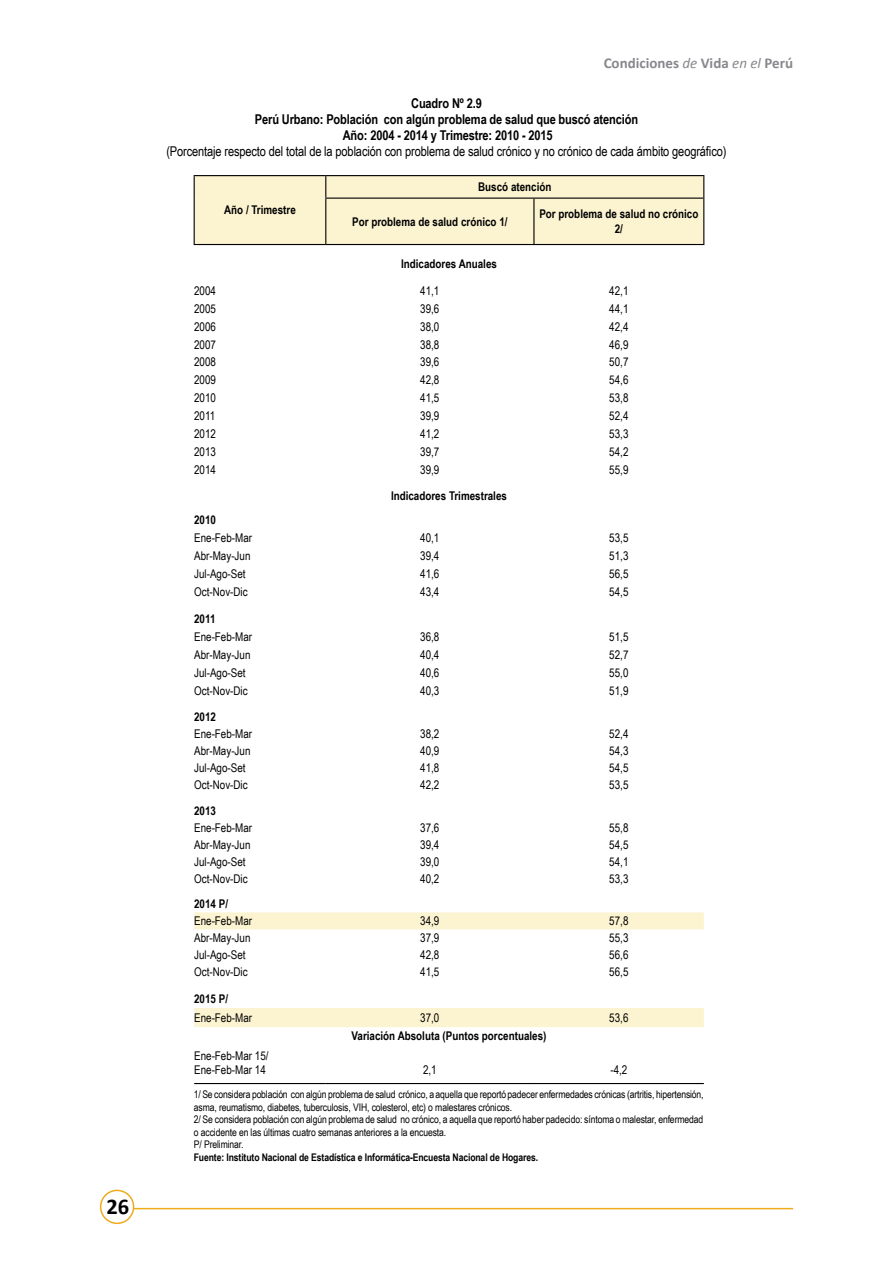
<style>
.page{position:relative;width:893px;height:1263px;background:#fff}
.page>*{position:absolute;margin:0;border:0;box-sizing:border-box;transform-origin:0 0}
.t1{font:700 22.5px "Calibri";color:#000}
.t2{font:700 15px "Calibri";color:#89878c}
.t3{font:700 13.5px/16.2px "Arial Narrow";letter-spacing:-.01em;color:#000;text-align:center}
.t4{font:13.5px "Arial Narrow";letter-spacing:-.01em;color:#000}
.t5{font:12px/14.4px "Arial Narrow";color:#000}
.t6{font:700 12px/14.4px "Arial Narrow";color:#000;text-align:center}
.t7{font:10.5px/12.6px "Arial Narrow";letter-spacing:-.01em;color:#000}
.t8{font:700 10.5px "Arial Narrow";letter-spacing:-.01em;color:#000}
.s1{font-weight:400;font-style:italic}
</style>
<div class="page">
<hr style="left:100px;top:1208px;width:693px;height:1px;background:#eeab1c">
<div style="left:101px;top:1190px;width:33px;height:33px;background:#fff;border-radius:50%"></div>
<div style="left:100px;top:1190px;width:34px;height:34px;border:2px solid #eeab1c;border-radius:50%"></div>
<svg style="left:194px;top:912px;width:510px;height:115px"></svg>
<hr style="left:194px;top:1083px;width:132px;height:1px;background:#000">
<hr style="left:326px;top:1083px;width:208px;height:1px;background:#000">
<hr style="left:534px;top:1083px;width:170px;height:1px;background:#000">
<hr style="left:194px;top:175px;width:132px;height:1px;background:#000">
<hr style="left:194px;top:244px;width:132px;height:1px;background:#000">
<hr style="left:326px;top:175px;width:208px;height:1px;background:#000">
<hr style="left:534px;top:175px;width:170px;height:1px;background:#000">
<div style="left:194px;top:176px;width:510px;height:68px;background:#fcf4d1"></div>
<hr style="left:703px;top:198px;width:1px;height:46px;background:#000">
<hr style="left:326px;top:244px;width:208px;height:1px;background:#000">
<hr style="left:534px;top:244px;width:170px;height:1px;background:#000">
<h1 class="t1" style="left:106px;top:1192px;width:24px">26</h1>
<p class="t2" style="left:604px;top:53px;width:191px">Condiciones <span class="s1">de</span> Vida <span class="s1">en el</span> Perú</p>
<p class="t3" style="left:255px;top:94px;width:385px">Cuadro Nº 2.9<br>Perú Urbano: Población con algún problema de salud que buscó atención<br>Año: 2004 - 2014 y Trimestre: 2010 - 2015</p>
<p class="t4" style="left:166px;top:142px;width:561px">(Porcentaje respecto del total de la población con problema de salud crónico y no crónico de cada ámbito geográfico)</p>
<p class="t6" style="left:224px;top:202px;width:73px">Año / Trimestre</p>
<p class="t6" style="left:478px;top:179px;width:75px">Buscó atención</p>
<p class="t6" style="left:352px;top:214px;width:157px">Por problema de salud crónico 1/</p>
<p class="t6" style="left:539px;top:206px;width:161px">Por problema de salud no crónico<br>2/</p>
<p class="t6" style="left:401px;top:256px;width:97px">Indicadores Anuales</p>
<p class="t5" style="left:194px;top:283px;width:23px">2004</p>
<p class="t5" style="left:420px;top:283px;width:21px">41,1</p>
<p class="t5" style="left:609px;top:283px;width:21px">42,1</p>
<p class="t5" style="left:194px;top:301px;width:23px">2005</p>
<p class="t5" style="left:420px;top:301px;width:21px">39,6</p>
<p class="t5" style="left:609px;top:301px;width:21px">44,1</p>
<p class="t5" style="left:194px;top:319px;width:23px">2006</p>
<p class="t5" style="left:420px;top:319px;width:21px">38,0</p>
<p class="t5" style="left:609px;top:319px;width:21px">42,4</p>
<p class="t5" style="left:194px;top:337px;width:23px">2007</p>
<p class="t5" style="left:420px;top:337px;width:21px">38,8</p>
<p class="t5" style="left:609px;top:337px;width:21px">46,9</p>
<p class="t5" style="left:194px;top:355px;width:23px">2008</p>
<p class="t5" style="left:420px;top:355px;width:21px">39,6</p>
<p class="t5" style="left:609px;top:355px;width:21px">50,7</p>
<p class="t5" style="left:194px;top:372px;width:23px">2009</p>
<p class="t5" style="left:420px;top:372px;width:21px">42,8</p>
<p class="t5" style="left:609px;top:372px;width:21px">54,6</p>
<p class="t5" style="left:194px;top:390px;width:23px">2010</p>
<p class="t5" style="left:420px;top:390px;width:21px">41,5</p>
<p class="t5" style="left:609px;top:390px;width:21px">53,8</p>
<p class="t5" style="left:194px;top:408px;width:23px">2011</p>
<p class="t5" style="left:420px;top:408px;width:21px">39,9</p>
<p class="t5" style="left:609px;top:408px;width:21px">52,4</p>
<p class="t5" style="left:194px;top:426px;width:23px">2012</p>
<p class="t5" style="left:420px;top:426px;width:21px">41,2</p>
<p class="t5" style="left:609px;top:426px;width:21px">53,3</p>
<p class="t5" style="left:194px;top:444px;width:23px">2013</p>
<p class="t5" style="left:420px;top:444px;width:21px">39,7</p>
<p class="t5" style="left:609px;top:444px;width:21px">54,2</p>
<p class="t5" style="left:194px;top:462px;width:23px">2014</p>
<p class="t5" style="left:420px;top:462px;width:21px">39,9</p>
<p class="t5" style="left:609px;top:462px;width:21px">55,9</p>
<p class="t6" style="left:391px;top:488px;width:117px">Indicadores Trimestrales</p>
<p class="t6" style="left:194px;top:512px;width:23px">2010</p>
<p class="t5" style="left:194px;top:530px;width:59px">Ene-Feb-Mar</p>
<p class="t5" style="left:420px;top:530px;width:21px">40,1</p>
<p class="t5" style="left:609px;top:530px;width:21px">53,5</p>
<p class="t5" style="left:194px;top:548px;width:58px">Abr-May-Jun</p>
<p class="t5" style="left:420px;top:548px;width:21px">39,4</p>
<p class="t5" style="left:609px;top:548px;width:21px">51,3</p>
<p class="t5" style="left:194px;top:566px;width:53px">Jul-Ago-Set</p>
<p class="t5" style="left:420px;top:566px;width:21px">41,6</p>
<p class="t5" style="left:609px;top:566px;width:21px">56,5</p>
<p class="t5" style="left:194px;top:584px;width:55px">Oct-Nov-Dic</p>
<p class="t5" style="left:420px;top:584px;width:21px">43,4</p>
<p class="t5" style="left:609px;top:584px;width:21px">54,5</p>
<p class="t6" style="left:194px;top:611px;width:23px">2011</p>
<p class="t5" style="left:194px;top:629px;width:59px">Ene-Feb-Mar</p>
<p class="t5" style="left:420px;top:629px;width:21px">36,8</p>
<p class="t5" style="left:609px;top:629px;width:21px">51,5</p>
<p class="t5" style="left:194px;top:647px;width:58px">Abr-May-Jun</p>
<p class="t5" style="left:420px;top:647px;width:21px">40,4</p>
<p class="t5" style="left:609px;top:647px;width:21px">52,7</p>
<p class="t5" style="left:194px;top:665px;width:53px">Jul-Ago-Set</p>
<p class="t5" style="left:420px;top:665px;width:21px">40,6</p>
<p class="t5" style="left:609px;top:665px;width:21px">55,0</p>
<p class="t5" style="left:194px;top:683px;width:55px">Oct-Nov-Dic</p>
<p class="t5" style="left:420px;top:683px;width:21px">40,3</p>
<p class="t5" style="left:609px;top:683px;width:21px">51,9</p>
<p class="t6" style="left:194px;top:709px;width:23px">2012</p>
<p class="t5" style="left:194px;top:726px;width:59px">Ene-Feb-Mar</p>
<p class="t5" style="left:420px;top:726px;width:21px">38,2</p>
<p class="t5" style="left:609px;top:726px;width:21px">52,4</p>
<p class="t5" style="left:194px;top:743px;width:58px">Abr-May-Jun</p>
<p class="t5" style="left:420px;top:743px;width:21px">40,9</p>
<p class="t5" style="left:609px;top:743px;width:21px">54,3</p>
<p class="t5" style="left:194px;top:760px;width:53px">Jul-Ago-Set</p>
<p class="t5" style="left:420px;top:760px;width:21px">41,8</p>
<p class="t5" style="left:609px;top:760px;width:21px">54,5</p>
<p class="t5" style="left:194px;top:777px;width:55px">Oct-Nov-Dic</p>
<p class="t5" style="left:420px;top:777px;width:21px">42,2</p>
<p class="t5" style="left:609px;top:777px;width:21px">53,5</p>
<p class="t6" style="left:194px;top:803px;width:23px">2013</p>
<p class="t5" style="left:194px;top:820px;width:59px">Ene-Feb-Mar</p>
<p class="t5" style="left:420px;top:820px;width:21px">37,6</p>
<p class="t5" style="left:609px;top:820px;width:21px">55,8</p>
<p class="t5" style="left:194px;top:837px;width:58px">Abr-May-Jun</p>
<p class="t5" style="left:420px;top:837px;width:21px">39,4</p>
<p class="t5" style="left:609px;top:837px;width:21px">54,5</p>
<p class="t5" style="left:194px;top:854px;width:53px">Jul-Ago-Set</p>
<p class="t5" style="left:420px;top:854px;width:21px">39,0</p>
<p class="t5" style="left:609px;top:854px;width:21px">54,1</p>
<p class="t5" style="left:194px;top:871px;width:55px">Oct-Nov-Dic</p>
<p class="t5" style="left:420px;top:871px;width:21px">40,2</p>
<p class="t5" style="left:609px;top:871px;width:21px">53,3</p>
<p class="t6" style="left:194px;top:896px;width:35px">2014 P/</p>
<p class="t5" style="left:194px;top:913px;width:59px">Ene-Feb-Mar</p>
<p class="t5" style="left:420px;top:913px;width:21px">34,9</p>
<p class="t5" style="left:609px;top:913px;width:21px">57,8</p>
<p class="t5" style="left:194px;top:930px;width:58px">Abr-May-Jun</p>
<p class="t5" style="left:420px;top:930px;width:21px">37,9</p>
<p class="t5" style="left:609px;top:930px;width:21px">55,3</p>
<p class="t5" style="left:194px;top:947px;width:53px">Jul-Ago-Set</p>
<p class="t5" style="left:420px;top:947px;width:21px">42,8</p>
<p class="t5" style="left:609px;top:947px;width:21px">56,6</p>
<p class="t5" style="left:194px;top:964px;width:55px">Oct-Nov-Dic</p>
<p class="t5" style="left:420px;top:964px;width:21px">41,5</p>
<p class="t5" style="left:609px;top:964px;width:21px">56,5</p>
<p class="t6" style="left:194px;top:991px;width:35px">2015 P/</p>
<p class="t5" style="left:194px;top:1010px;width:59px">Ene-Feb-Mar</p>
<p class="t5" style="left:420px;top:1010px;width:21px">37,0</p>
<p class="t5" style="left:609px;top:1010px;width:21px">53,6</p>
<p class="t6" style="left:352px;top:1028px;width:196px">Variación Absoluta (Puntos porcentuales)</p>
<p class="t5" style="left:194px;top:1048px;width:76px">Ene-Feb-Mar 15/<br>Ene-Feb-Mar 14</p>
<p class="t5" style="left:423px;top:1062px;width:15px">2,1</p>
<p class="t5" style="left:610px;top:1062px;width:18px">-4,2</p>
<p class="t7" style="left:194px;top:1087px;width:511px">1/ Se considera población con algún problema de salud crónico, a aquella que reportó padecer enfermedades crónicas (artritis, hipertensión, asma, reumatismo, diabetes, tuberculosis, VIH, colesterol, etc) o malestares crónicos.<br>2/ Se considera población con algún problema de salud no crónico, a aquella que reportó haber padecido: síntoma o malestar, enfermedad o accidente en las últimas cuatro semanas anteriores a la encuesta.<br>P/ Preliminar.</p>
<p class="t8" style="left:194px;top:1149px;width:346px">Fuente: Instituto Nacional de Estadística e Informática-Encuesta Nacional de Hogares.</p>
</div>
